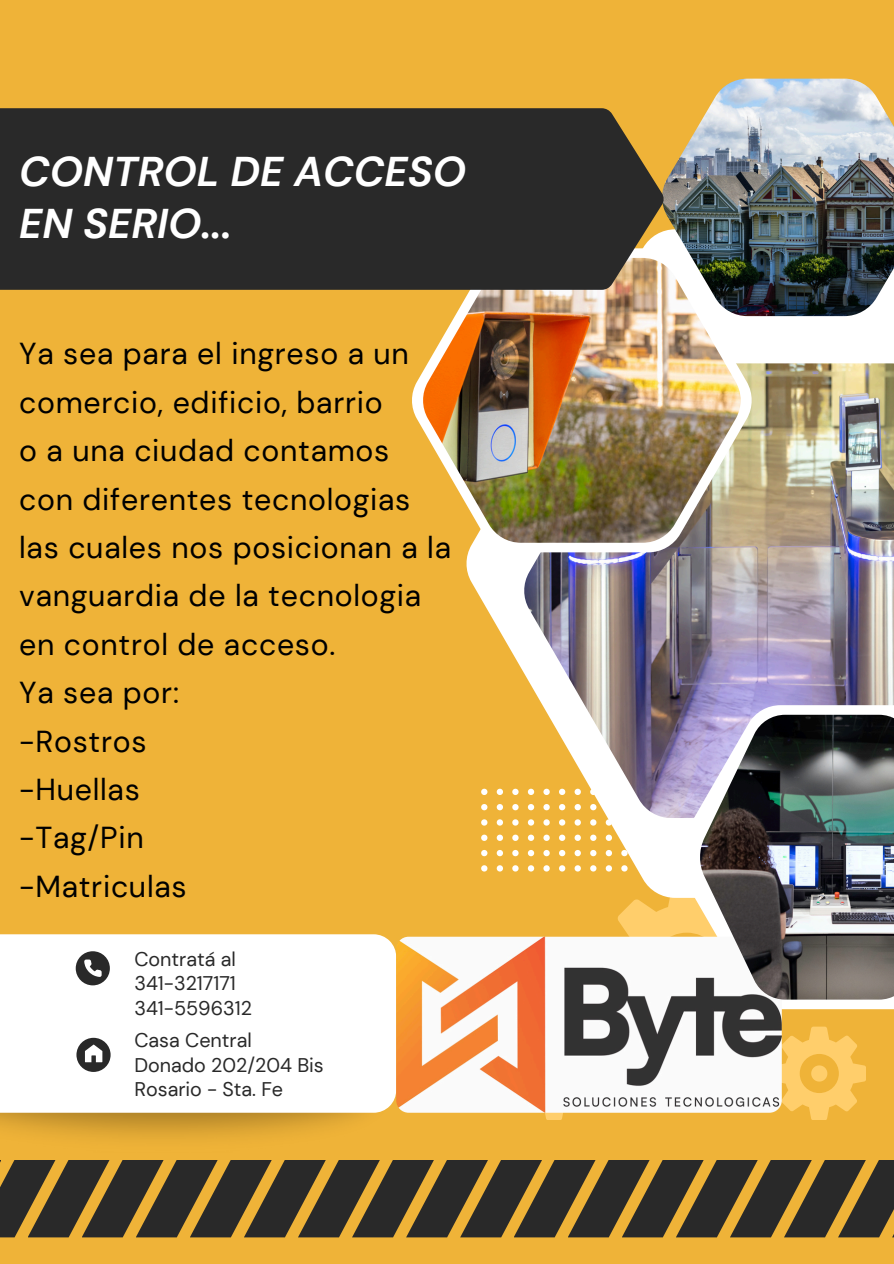
<style>
.page{position:relative;width:894px;height:1264px;background:#fff}
.page>*{position:absolute;margin:0;border:0;box-sizing:border-box;transform-origin:0 0}
.t1{font:italic 700 41.55px/52.8px "DM Sans";color:#fff}
.t2{font:30.3px/48.3px "DM Sans";letter-spacing:.025em;color:#000}
.t3{font:19.8px "DM Sans";color:#292929}
</style>
<div class="page">
<div style="left:0;top:0;width:893px;height:1263px;background:#efb338"></div>
<img style="left:0;top:1112px;width:379px;height:26px">
<svg style="left:507px;top:897px;width:358px;height:222px"></svg>
<svg style="left:466px;top:316px;width:427px;height:581px"></svg>
<img style="left:664px;top:79px;width:229px;height:237px">
<img style="left:523px;top:363px;width:370px;height:455px">
<svg style="left:676px;top:705px;width:217px;height:304px;background:#dcd1d9"></svg>
<svg style="left:412px;top:248px;width:339px;height:304px"></svg>
<img style="left:422px;top:258px;width:318px;height:285px">
<div style="left:0;top:108px;width:664px;height:182px;background:#292929"></div>
<svg style="left:649px;top:1160px;width:242px;height:77px"></svg>
<hr style="left:891px;top:1159px;width:2px;height:78px;background:#292929">
<svg style="left:0;top:1160px;width:649px;height:77px"></svg>
<div style="left:0;top:934px;width:396px;height:178px;background:#fff"></div>
<svg style="left:76px;top:951px;width:33px;height:34px"></svg>
<svg style="left:76px;top:1037px;width:34px;height:34px"></svg>
<svg style="left:481px;top:788px;width:6px;height:7px"></svg>
<svg style="left:496px;top:788px;width:7px;height:7px"></svg>
<svg style="left:512px;top:788px;width:6px;height:7px"></svg>
<svg style="left:527px;top:788px;width:7px;height:7px"></svg>
<svg style="left:543px;top:788px;width:6px;height:7px"></svg>
<svg style="left:559px;top:788px;width:6px;height:7px"></svg>
<svg style="left:574px;top:788px;width:6px;height:7px"></svg>
<svg style="left:590px;top:788px;width:6px;height:7px"></svg>
<svg style="left:605px;top:788px;width:7px;height:7px"></svg>
<svg style="left:621px;top:788px;width:6px;height:7px"></svg>
<svg style="left:481px;top:804px;width:6px;height:6px"></svg>
<svg style="left:496px;top:804px;width:7px;height:6px"></svg>
<svg style="left:512px;top:804px;width:6px;height:6px"></svg>
<svg style="left:527px;top:804px;width:7px;height:6px"></svg>
<svg style="left:543px;top:804px;width:6px;height:6px"></svg>
<svg style="left:559px;top:804px;width:6px;height:6px"></svg>
<svg style="left:574px;top:804px;width:6px;height:6px"></svg>
<svg style="left:590px;top:804px;width:6px;height:6px"></svg>
<svg style="left:605px;top:804px;width:7px;height:6px"></svg>
<svg style="left:621px;top:804px;width:6px;height:6px"></svg>
<svg style="left:481px;top:819px;width:6px;height:6px"></svg>
<svg style="left:496px;top:819px;width:7px;height:6px"></svg>
<svg style="left:512px;top:819px;width:6px;height:6px"></svg>
<svg style="left:527px;top:819px;width:7px;height:6px"></svg>
<svg style="left:543px;top:819px;width:6px;height:6px"></svg>
<svg style="left:559px;top:819px;width:6px;height:6px"></svg>
<svg style="left:574px;top:819px;width:6px;height:6px"></svg>
<svg style="left:590px;top:819px;width:6px;height:6px"></svg>
<svg style="left:605px;top:819px;width:7px;height:6px"></svg>
<svg style="left:621px;top:819px;width:6px;height:6px"></svg>
<svg style="left:481px;top:834px;width:6px;height:7px"></svg>
<svg style="left:496px;top:834px;width:7px;height:7px"></svg>
<svg style="left:512px;top:834px;width:6px;height:7px"></svg>
<svg style="left:527px;top:834px;width:7px;height:7px"></svg>
<svg style="left:543px;top:834px;width:6px;height:7px"></svg>
<svg style="left:559px;top:834px;width:6px;height:7px"></svg>
<svg style="left:574px;top:834px;width:6px;height:7px"></svg>
<svg style="left:590px;top:834px;width:6px;height:7px"></svg>
<svg style="left:605px;top:834px;width:7px;height:7px"></svg>
<svg style="left:621px;top:834px;width:6px;height:7px"></svg>
<svg style="left:481px;top:850px;width:6px;height:6px"></svg>
<svg style="left:496px;top:850px;width:7px;height:6px"></svg>
<svg style="left:512px;top:850px;width:6px;height:6px"></svg>
<svg style="left:527px;top:850px;width:7px;height:6px"></svg>
<svg style="left:543px;top:850px;width:6px;height:6px"></svg>
<svg style="left:559px;top:850px;width:6px;height:6px"></svg>
<svg style="left:574px;top:850px;width:6px;height:6px"></svg>
<svg style="left:590px;top:850px;width:6px;height:6px"></svg>
<svg style="left:605px;top:850px;width:7px;height:6px"></svg>
<svg style="left:621px;top:850px;width:6px;height:6px"></svg>
<svg style="left:481px;top:865px;width:6px;height:6px"></svg>
<svg style="left:496px;top:865px;width:7px;height:6px"></svg>
<svg style="left:512px;top:865px;width:6px;height:6px"></svg>
<svg style="left:527px;top:865px;width:7px;height:6px"></svg>
<svg style="left:543px;top:865px;width:6px;height:6px"></svg>
<svg style="left:559px;top:865px;width:6px;height:6px"></svg>
<svg style="left:574px;top:865px;width:6px;height:6px"></svg>
<svg style="left:590px;top:865px;width:6px;height:6px"></svg>
<svg style="left:605px;top:865px;width:7px;height:6px"></svg>
<svg style="left:621px;top:865px;width:6px;height:6px"></svg>
<img style="left:396px;top:936px;width:385px;height:176px;border-radius:12px">
<img style="left:699px;top:714px;width:194px;height:285px">
<p class="t1" style="left:19px;top:145px;width:448px">CONTROL DE ACCESO<br>EN SERIO...</p>
<p class="t2" style="left:19px;top:330px;width:433px">Ya sea para el ingreso a un comercio, edificio, barrio<br>o a una ciudad contamos<br>con diferentes tecnologias las cuales nos posicionan a la vanguardia de la tecnologia en control de acceso.<br>Ya sea por:<br>-Rostros<br>-Huellas<br>-Tag/Pin<br>-Matriculas</p>
<h2 class="t3" style="left:134px;top:946px;width:103px">Contratá al</h2>
<p class="t3" style="left:134px;top:970px;width:103px">341-3217171</p>
<p class="t3" style="left:134px;top:995px;width:119px">341-5596312</p>
<p class="t3" style="left:134px;top:1027px;width:119px">Casa Central</p>
<p class="t3" style="left:134px;top:1051px;width:191px">Donado 202/204 Bis</p>
<p class="t3" style="left:134px;top:1076px;width:150px">Rosario - Sta. Fe</p>
</div>
